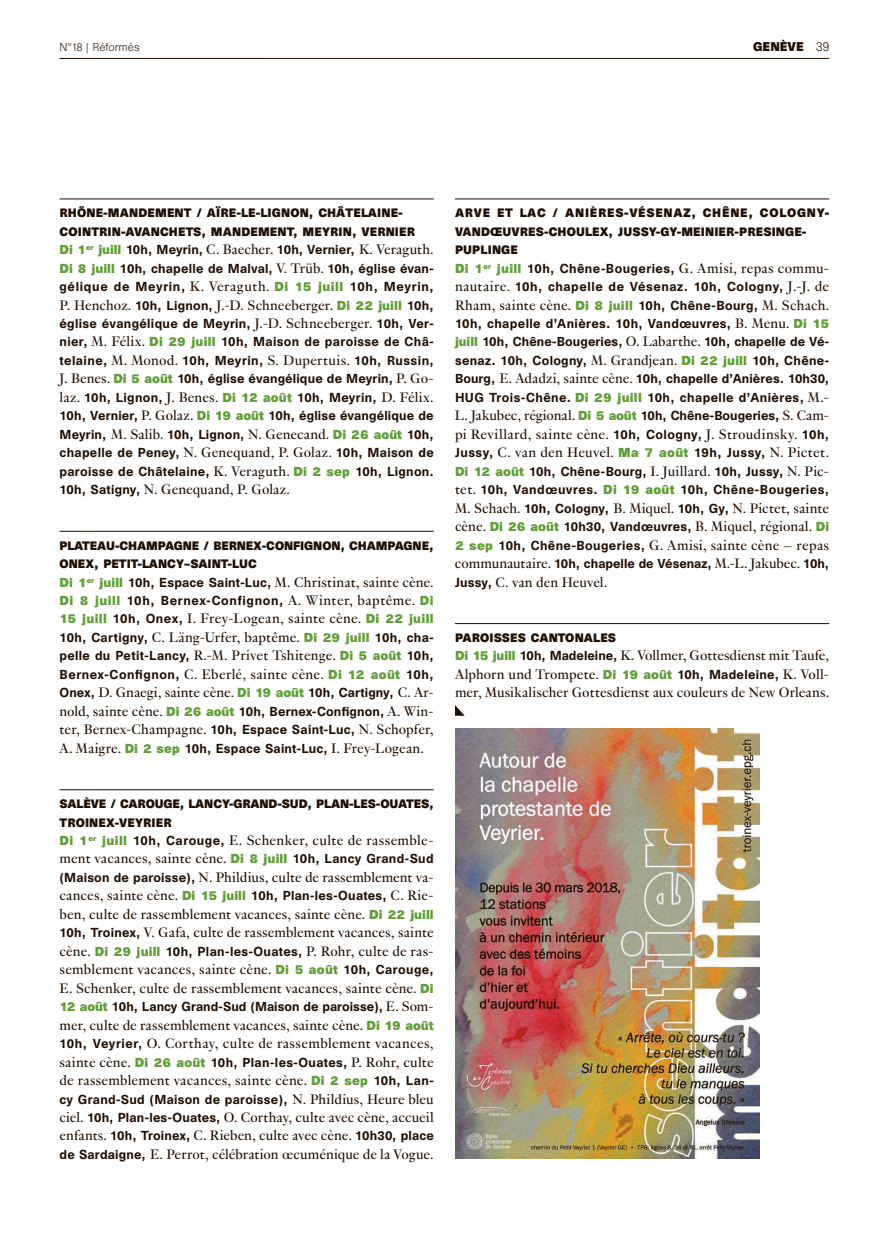
<style>
.page{position:relative;width:893px;height:1234px;background:#fff}
.page>*{position:absolute;margin:0;border:0;box-sizing:border-box;transform-origin:0 0}
.t1{font:15px/18.5px "Genath";letter-spacing:.01em;color:#200e00;text-align:justify}
.t2{font:500 12px/18.5px "Unica SB";letter-spacing:.025em;color:#200e00;text-align:justify}
.t3{font:500 12px/18.5px "Unica SB";letter-spacing:.045em;color:#200e00}
.t4{font:500 12px "Unica SB";color:#200e00}
.t5{font:500 12px "Unica SB";letter-spacing:.055em;color:#200e00}
.t6{font:700 11.7px "Unica SB";color:#200e00}
.t7{font:700 11.25px/18.5px "Unica SB";letter-spacing:.01em;color:#200e00}
.t8{font:700 11.25px/18.5px "Unica SB";letter-spacing:-.01em;color:#200e00}
.t9{font:300 10.5px "Unica SB";color:#200e00}
.s1{font-weight:300;font-size:12px}
.s2{font-weight:700;color:#609f39}
.s3{font-family:"Genath";font-weight:400;font-size:15px}
.s4{font-family:"Unica SB";font-weight:500;font-size:12px}
.s5{font-family:"Unica SB";font-weight:700;font-size:12px;color:#609f39}
</style>
<div class="page">
<hr style="left:60px;top:199px;width:374px;height:1px;background:#200e00">
<hr style="left:60px;top:531px;width:374px;height:1px;background:#200e00">
<hr style="left:60px;top:789px;width:374px;height:1px;background:#200e00">
<hr style="left:455px;top:199px;width:374px;height:1px;background:#200e00">
<hr style="left:455px;top:623px;width:374px;height:1px;background:#200e00">
<svg style="left:455px;top:705px;width:9px;height:10px"></svg>
<img style="left:455px;top:728px;width:305px;height:430px">
<hr style="left:60px;top:58px;width:769px;height:1px;background:#200e00">
<p class="t9" style="left:60px;top:41px;width:82px">N°18 | Réformés</p>
<p class="t6" style="left:753px;top:39px;width:78px">GENÈVE <span class="s1">39</span></p>
<p class="t7" style="left:60px;top:205px;width:357px">RHÔNE-MANDEMENT / AÏRE-LE-LIGNON, CHÂTELAINE-<br>COINTRIN-AVANCHETS, MANDEMENT, MEYRIN, VERNIER</p>
<p class="t2" style="left:60px;top:241px;width:376px"><span class="s2">Di 1</span><sup>er</sup> <span class="s2">juill</span> 10h, Meyrin, <span class="s3">C. Baecher.</span> 10h, Vernier, <span class="s3">K. Veraguth.<br></span><span class="s2">Di 8 juill</span> 10h, chapelle de Malval, <span class="s3">V. Trüb.</span> 10h, église évan&shy;gélique de Meyrin, <span class="s3">K. Veraguth.</span> <span class="s2">Di 15 juill</span> 10h, Meyrin,</p>
<p class="t1" style="left:60px;top:294px;width:376px">P. Henchoz. <span class="s4">10h, Lignon,</span> J.-D. Schneeberger. <span class="s5">Di 22 juill</span> <span class="s4">10h,</span></p>
<p class="t2" style="left:60px;top:315px;width:376px">église évangélique de Meyrin, <span class="s3">J.-D. Schneeberger.</span> 10h, Ver&shy;nier, <span class="s3">M. Félix.</span> <span class="s2">Di 29 juill</span> 10h, Maison de paroisse de Châ&shy;telaine, <span class="s3">M. Monod.</span> 10h, Meyrin, <span class="s3">S. Dupertuis.</span> 10h, Russin, <span class="s3">J. Benes.</span> <span class="s2">Di 5 août</span> 10h, église évangélique de Meyrin, <span class="s3">P. Go&shy;laz.</span> 10h, Lignon, <span class="s3">J. Benes.</span> <span class="s2">Di 12 août</span> 10h, Meyrin, <span class="s3">D. Félix.<br></span>10h, Vernier, <span class="s3">P. Golaz.</span> <span class="s2">Di 19 août</span> 10h, église évangélique de Meyrin, <span class="s3">M. Salib.</span> 10h, Lignon, <span class="s3">N. Genecand.</span> <span class="s2">Di 26 août</span> 10h, chapelle de Peney, <span class="s3">N. Genequand, P. Golaz.</span> 10h, Maison de paroisse de Châtelaine, <span class="s3">K. Veraguth.</span> <span class="s2">Di 2 sep</span> 10h, Lignon.</p>
<p class="t1" style="left:60px;top:479px;width:232px"><span class="s4">10h, Satigny,</span> N. Genequand, P. Golaz.</p>
<p class="t8" style="left:60px;top:537px;width:376px">PLATEAU-CHAMPAGNE / BERNEX-CONFIGNON, CHAMPAGNE,<br>ONEX, PETIT-LANCY–SAINT-LUC</p>
<p class="t1" style="left:60px;top:571px;width:376px"><span class="s5">Di 1</span><sup>er</sup> <span class="s5">juill</span> <span class="s4">10h, Espace Saint-Luc,</span> M. Christinat, sainte cène.</p>
<p class="t5" style="left:60px;top:593px;width:376px"><span class="s2">Di 8 juill</span> 10h, Bernex-Confignon, <span class="s3">A. Winter, baptême.</span> <span class="s2">Di</span></p>
<p class="t1" style="left:60px;top:608px;width:376px"><span class="s5">15 juill</span> <span class="s4">10h, Onex,</span> I. Frey-Logean, sainte cène. <span class="s5">Di 22 juill</span></p>
<p class="t2" style="left:60px;top:629px;width:376px">10h, Cartigny, <span class="s3">C. Läng-Urfer, baptême.</span> <span class="s2">Di 29 juill</span> 10h, cha&shy;pelle du Petit-Lancy, <span class="s3">R.-M. Privet Tshitenge.</span> <span class="s2">Di 5 août</span> 10h, Bernex-Confignon, <span class="s3">C. Eberlé, sainte cène.</span> <span class="s2">Di 12 août</span> 10h,</p>
<p class="t1" style="left:60px;top:682px;width:376px"><span class="s4">Onex,</span> D. Gnaegi, sainte cène. <span class="s5">Di 19 août</span> <span class="s4">10h, Cartigny,</span> C. Ar&shy;nold, sainte cène. <span class="s5">Di 26 août</span> <span class="s4">10h, Bernex-Confignon,</span> A. Win&shy;ter, Bernex-Champagne. <span class="s4">10h, Espace Saint-Luc,</span> N. Schopfer, A. Maigre. <span class="s5">Di 2 sep</span> <span class="s4">10h, Espace Saint-Luc,</span> I. Frey-Logean.</p>
<p class="t8" style="left:60px;top:795px;width:376px">SALÈVE / CAROUGE, LANCY-GRAND-SUD, PLAN-LES-OUATES,<br>TROINEX-VEYRIER</p>
<p class="t1" style="left:60px;top:829px;width:376px"><span class="s5">Di 1</span><sup>er</sup> <span class="s5">juill</span> <span class="s4">10h, Carouge,</span> E. Schenker, culte de rassemble&shy;ment vacances, sainte cène. <span class="s5">Di 8 juill</span> <span class="s4">10h, Lancy Grand-Sud (Maison de paroisse),</span> N. Phildius, culte de rassemblement va&shy;cances, sainte cène. <span class="s5">Di 15 juill</span> <span class="s4">10h, Plan-les-Ouates,</span> C. Rie&shy;ben, culte de rassemblement vacances, sainte cène. <span class="s5">Di 22 juill </span><span class="s4">10h, Troinex,</span> V. Gafa, culte de rassemblement vacances, sainte cène. <span class="s5">Di 29 juill</span> <span class="s4">10h, Plan-les-Ouates,</span> P. Rohr, culte de ras&shy;semblement vacances, sainte cène. <span class="s5">Di 5 août</span> <span class="s4">10h, Carouge, </span>E. Schenker, culte de rassemblement vacances, sainte cène. <span class="s5">Di</span></p>
<p class="t4" style="left:60px;top:998px;width:376px"><span class="s2">12 août</span> 10h, Lancy Grand-Sud (Maison de paroisse), <span class="s3">E. Som-</span></p>
<p class="t1" style="left:60px;top:1014px;width:376px">mer, culte de rassemblement vacances, sainte cène. <span class="s5">Di 19 août </span><span class="s4">10h, Veyrier,</span> O. Corthay, culte de rassemblement vacances, sainte cène. <span class="s5">Di 26 août</span> <span class="s4">10h, Plan-les-Ouates,</span> P. Rohr, culte de rassemblement vacances, sainte cène. <span class="s5">Di 2 sep</span> <span class="s4">10h, Lan-</span></p>
<p class="t2" style="left:60px;top:1090px;width:376px">cy Grand-Sud (Maison de paroisse), <span class="s3">N. Phildius, Heure bleu</span></p>
<p class="t1" style="left:60px;top:1106px;width:376px">ciel. <span class="s4">10h, Plan-les-Ouates,</span> O. Corthay, culte avec cène, accueil enfants. <span class="s4">10h, Troinex,</span> C. Rieben, culte avec cène. <span class="s4">10h30, place de Sardaigne,</span> E. Perrot, célébration œcuménique de la Vogue.</p>
<p class="t7" style="left:455px;top:205px;width:376px">ARVE ET LAC / ANIÈRES-VÉSENAZ, CHÊNE, COLOGNY-<br>VANDŒUVRES-CHOULEX, JUSSY-GY-MEINIER-PRESINGE-<br>PUPLINGE</p>
<p class="t3" style="left:455px;top:260px;width:376px"><span class="s2">Di 1</span><sup>er</sup> <span class="s2">juill</span> 10h, Chêne-Bougeries, <span class="s3">G. Amisi, repas commu&shy;nautaire.</span> 10h, chapelle de Vésenaz. 10h, Cologny, <span class="s3">J.-J. de</span></p>
<p class="t1" style="left:455px;top:294px;width:376px">Rham, sainte cène. <span class="s5">Di 8 juill</span> <span class="s4">10h, Chêne-Bourg,</span> M. Schach.</p>
<p class="t2" style="left:455px;top:315px;width:376px">10h, chapelle d’Anières. 10h, Vandœuvres, <span class="s3">B. Menu.</span> <span class="s2">Di 15 juill</span> 10h, Chêne-Bougeries, <span class="s3">O. Labarthe.</span> 10h, chapelle de Vé&shy;senaz. 10h, Cologny, <span class="s3">M. Grandjean.</span> <span class="s2">Di 22 juill</span> 10h, Chêne-Bourg, <span class="s3">E. Adadzi, sainte cène.</span> 10h, chapelle d’Anières. 10h30, HUG Trois-Chêne. <span class="s2">Di 29 juill</span> 10h, chapelle d’Anières, <span class="s3">M.-</span></p>
<p class="t1" style="left:455px;top:405px;width:376px">L. Jakubec, régional. <span class="s5">Di 5 août</span> <span class="s4">10h, Chêne-Bougeries,</span> S. Cam&shy;pi Revillard, sainte cène. <span class="s4">10h, Cologny,</span> J. Stroudinsky. <span class="s4">10h, Jussy,</span> C. van den Heuvel. <span class="s5">Ma 7 août</span> <span class="s4">19h, Jussy,</span> N. Pictet.</p>
<p class="t2" style="left:455px;top:463px;width:376px"><span class="s2">Di 12 août</span> 10h, Chêne-Bourg, <span class="s3">I. Juillard.</span> 10h, Jussy, <span class="s3">N. Pic&shy;tet.</span> 10h, Vandœuvres. <span class="s2">Di 19 août</span> 10h, Chêne-Bougeries,</p>
<p class="t1" style="left:455px;top:497px;width:376px">M. Schach. <span class="s4">10h, Cologny,</span> B. Miquel. <span class="s4">10h, Gy,</span> N. Pictet, sainte cène. <span class="s5">Di 26 août</span> <span class="s4">10h30, Vandœuvres,</span> B. Miquel, régional. <span class="s5">Di 2 sep</span> <span class="s4">10h, Chêne-Bougeries,</span> G. Amisi, sainte cène – repas communautaire. <span class="s4">10h, chapelle de Vésenaz,</span> M.-L. Jakubec. <span class="s4">10h, Jussy,</span> C. van den Heuvel.</p>
<p class="t7" style="left:455px;top:629px;width:163px">PAROISSES CANTONALES</p>
<p class="t1" style="left:455px;top:645px;width:376px"><span class="s5">Di 15 juill</span> <span class="s4">10h, Madeleine,</span> K. Vollmer, Gottesdienst mit Taufe, Alphorn und Trompete. <span class="s5">Di 19 août</span> <span class="s4">10h, Madeleine,</span> K. Voll&shy;mer, Musikalischer Gottesdienst aux couleurs de New Orleans.</p>
</div>
